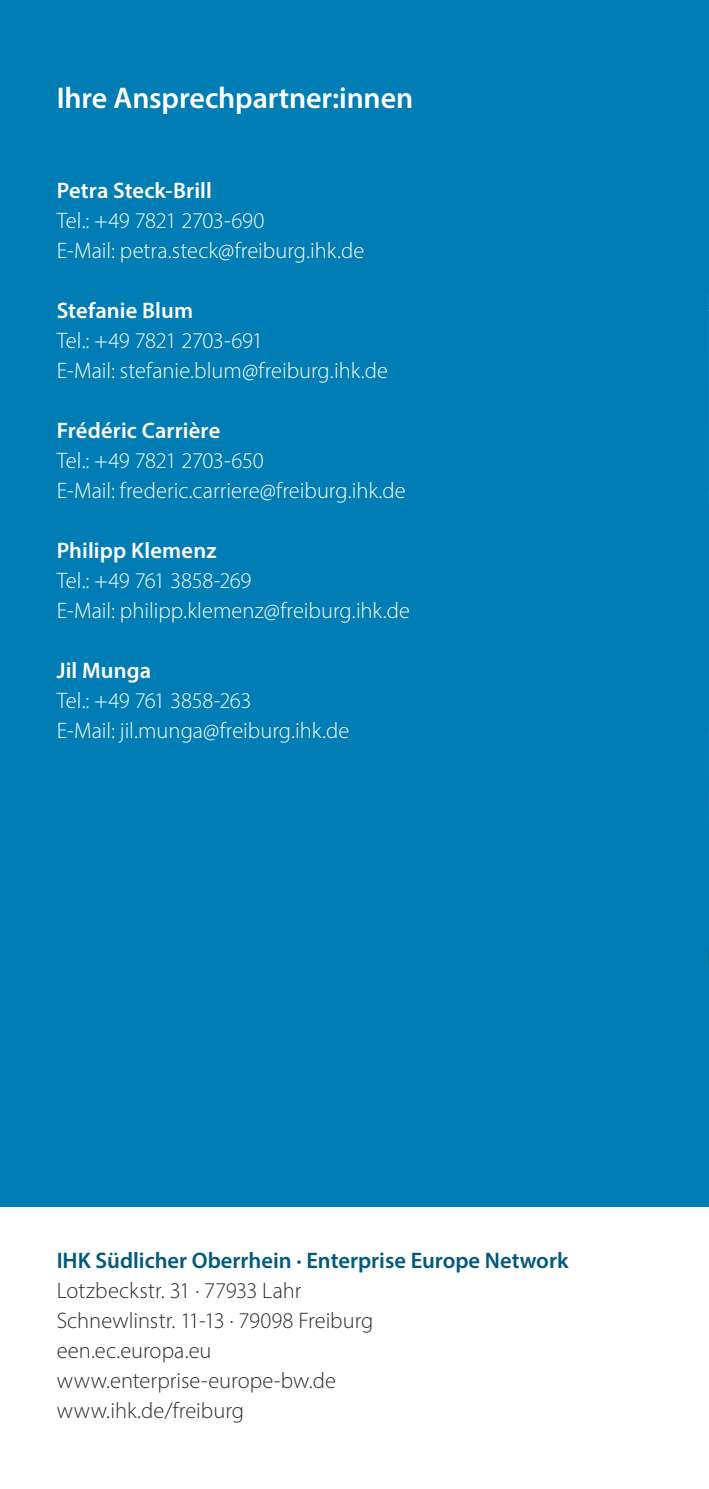
<style>
.page{position:relative;width:709px;height:1489px;background:#fff}
.page>*{position:absolute;margin:0;border:0;box-sizing:border-box;transform-origin:0 0}
.t1{font:600 30px "Myriad Pro";letter-spacing:-.005em;color:#fff}
.t2{font:300 22.5px/30px "Myriad Pro";letter-spacing:-.005em;color:#fff}
.t3{font:300 22.5px/30px "Myriad Pro";color:#292c2f}
.t4{font:600 22.5px "Myriad Pro";letter-spacing:.005em;color:#fff}
.t5{font:600 22.5px "Myriad Pro";color:#00597d}
</style>
<div class="page">
<div style="left:0;top:0;width:709px;height:1205px;background:#007db5"></div>
<img style="left:708px;top:295px;width:1px;height:523px">
<svg style="left:708px;top:951px;width:1px;height:15px"></svg>
<h1 class="t1" style="left:57px;top:78px;width:358px">Ihre Ansprechpartner:innen</h1>
<p class="t4" style="left:57px;top:176px;width:157px">Petra Steck-Brill</p>
<p class="t2" style="left:57px;top:205px;width:309px">Tel.: +49 7821 2703-690<br>E-Mail: petra.steck@freiburg.ihk.de</p>
<p class="t4" style="left:57px;top:296px;width:138px">Stefanie Blum</p>
<p class="t2" style="left:57px;top:325px;width:333px">Tel.: +49 7821 2703-691<br>E-Mail: stefanie.blum@freiburg.ihk.de</p>
<p class="t4" style="left:57px;top:416px;width:165px">Frédéric Carrière</p>
<p class="t2" style="left:57px;top:445px;width:350px">Tel.: +49 7821 2703-650<br>E-Mail: frederic.carriere@freiburg.ihk.de</p>
<p class="t4" style="left:57px;top:536px;width:161px">Philipp Klemenz</p>
<p class="t2" style="left:57px;top:565px;width:355px">Tel.: +49 761 3858-269<br>E-Mail: philipp.klemenz@freiburg.ihk.de</p>
<p class="t4" style="left:57px;top:656px;width:96px">Jil Munga</p>
<p class="t2" style="left:57px;top:685px;width:294px">Tel.: +49 761 3858-263<br>E-Mail: jil.munga@freiburg.ihk.de</p>
<p class="t5" style="left:57px;top:1245px;width:513px">IHK Südlicher Oberrhein · Enterprise Europe Network</p>
<p class="t3" style="left:57px;top:1274px;width:318px">Lotzbeckstr. 31 · 77933 Lahr<br>Schnewlinstr. 11-13 · 79098 Freiburg een.ec.europa.eu www.enterprise-europe-bw.de www.ihk.de/freiburg</p>
</div>
